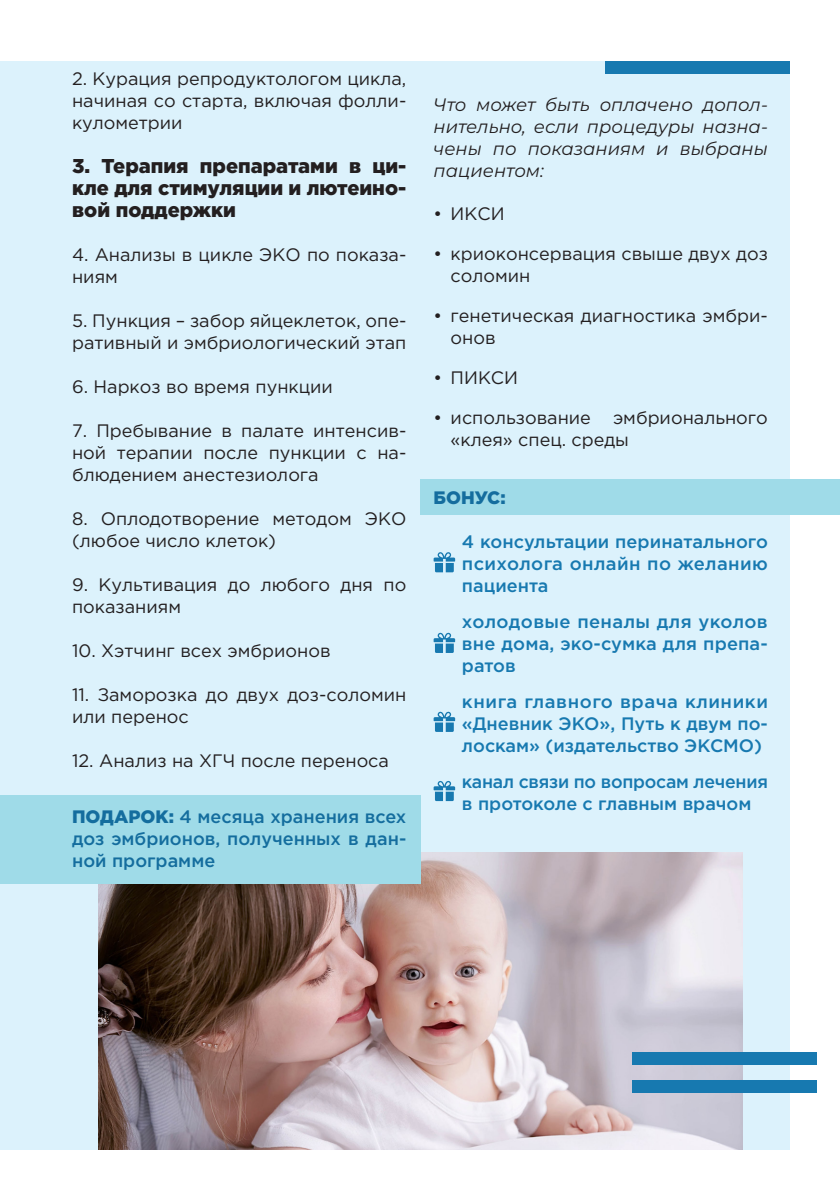
<style>
.page{position:relative;width:840px;height:1191px;background:#fff}
.page>*{position:absolute;margin:0;border:0;box-sizing:border-box;transform-origin:0 0}
.t1{font:900 20px/22px "Gotham Pro";color:#231f20;text-align:justify}
.t2{font:18px/22px "Gotham Pro";color:#231f20}
.t3{font:500 18px/22px "Gotham Pro";color:#1779b0;text-align:justify}
.t4{font:italic 18px/22px "Montserrat";color:#231f20;text-align:justify}
.t5{font:500 18px/22px "Gotham Pro";color:#146d9e;text-align:justify}
.t6{font:900 18px "Gotham Pro";color:#146d9e}
.s1{font-weight:900}
</style>
<div class="page">
<div style="left:0;top:61px;width:789px;height:1089px;background:#dcf2fc"></div>
<img style="left:99px;top:852px;width:642px;height:297px">
<div style="left:0;top:795px;width:420px;height:88px;background:#9fdbe8"></div>
<div style="left:631px;top:1052px;width:185px;height:12px;background:#1779b0"></div>
<div style="left:631px;top:1080px;width:185px;height:13px;background:#1779b0"></div>
<div style="left:605px;top:61px;width:184px;height:13px;background:#1779b0"></div>
<div style="left:420px;top:479px;width:419px;height:35px;background:#9fdbe8"></div>
<svg style="left:433px;top:552px;width:22px;height:20px"></svg>
<svg style="left:433px;top:632px;width:22px;height:21px"></svg>
<svg style="left:433px;top:711px;width:22px;height:21px"></svg>
<svg style="left:433px;top:780px;width:22px;height:21px"></svg>
<p class="t2" style="left:72px;top:68px;width:335px;text-align:justify">2. Курация репродуктологом цикла, начиная со старта, включая фолли&shy;кулометрии</p>
<p class="t1" style="left:72px;top:155px;width:335px">3. Терапия препаратами в ци&shy;кле для стимуляции и лютеино&shy;вой поддержки</p>
<p class="t2" style="left:72px;top:244px;width:335px">4. Анализы в цикле ЭКО по показа&shy;ниям</p>
<p class="t2" style="left:72px;top:310px;width:335px">5. Пункция – забор яйцеклеток, опе&shy;ративный и эмбриологический этап</p>
<p class="t2" style="left:72px;top:376px;width:262px">6. Наркоз во время пункции</p>
<p class="t2" style="left:72px;top:420px;width:335px;text-align:justify">7. Пребывание в палате интенсив&shy;ной терапии после пункции с на&shy;блюдением анестезиолога</p>
<p class="t2" style="left:72px;top:508px;width:335px">8. Оплодотворение методом ЭКО (любое число клеток)</p>
<p class="t2" style="left:72px;top:574px;width:335px">9. Культивация до любого дня по показаниям</p>
<p class="t2" style="left:72px;top:640px;width:260px">10. Хэтчинг всех эмбрионов</p>
<p class="t2" style="left:72px;top:684px;width:335px">11. Заморозка до двух доз-соломин или перенос</p>
<p class="t2" style="left:72px;top:750px;width:318px">12. Анализ на ХГЧ после переноса</p>
<p class="t5" style="left:72px;top:805px;width:335px"><span class="s1">ПОДАРОК:</span> 4 месяца хранения всех доз эмбрионов, полученных в дан&shy;ной программе</p>
<p class="t4" style="left:433px;top:94px;width:335px">Что может быть оплачено допол&shy;нительно, если процедуры назна&shy;чены по показаниям и выбраны пациентом:</p>
<p class="t2" style="left:433px;top:202px;width:72px">• ИКСИ</p>
<p class="t2" style="left:450px;top:242px;width:318px;text-indent:-17px">• криоконсервация свыше двух доз соломин</p>
<p class="t2" style="left:450px;top:304px;width:318px;text-indent:-17px">• генетическая диагностика эмбри&shy;онов</p>
<p class="t2" style="left:433px;top:366px;width:86px">• ПИКСИ</p>
<p class="t2" style="left:450px;top:406px;width:318px;text-indent:-17px">• использование эмбрионального «клея» спец. среды</p>
<p class="t6" style="left:433px;top:487px;width:74px">БОНУС:</p>
<p class="t3" style="left:461px;top:530px;width:307px">4 консультации перинатального психолога онлайн по желанию пациента</p>
<p class="t3" style="left:461px;top:610px;width:307px">холодовые пеналы для уколов вне дома, эко-сумка для препа&shy;ратов</p>
<p class="t3" style="left:461px;top:690px;width:307px">книга главного врача клиники «Дневник ЭКО», Путь к двум по&shy;лоскам» (издательство ЭКСМО)</p>
<p class="t3" style="left:461px;top:770px;width:307px">канал связи по вопросам лечения в протоколе с главным врачом</p>
</div>
